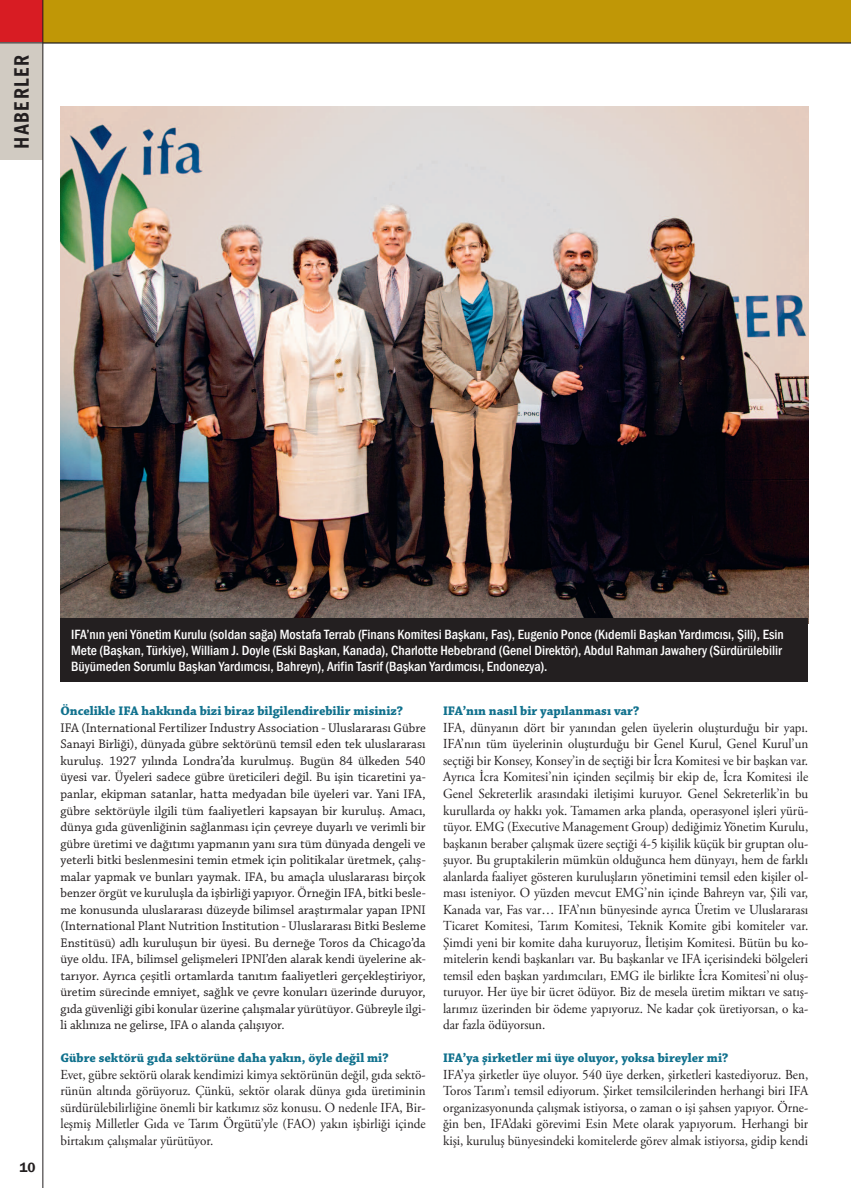
<style>
.page{position:relative;width:851px;height:1188px;background:#fff}
.page>*{position:absolute;margin:0;border:0;box-sizing:border-box;transform-origin:0 0}
.t1{font:700 20px "Trade Gothic";letter-spacing:.06em;color:#231f20}
.Anayazi{font:13.75px/16.5px "Adobe Garamond Pro";color:#231f20;text-align:justify;scale:.95 1}
.ICIMIZDEN_BIRI_RESIM{font:500 condensed 13.75px/16.2px "Franklin Gothic";color:#fff}
.t2{font:600 13.75px "Franklin Gothic";color:#231f20}
.Anayazi-2{font:13.12px/16.5px "Chaparral Pro";color:#231f20;text-align:justify}
.Anayazi-3{font:700 13.12px "Chaparral Pro";color:#10718d}
</style>
<div class="page">
<div style="left:43px;top:0;width:807px;height:43px;background:#c09706"></div>
<div style="left:0;top:0;width:43px;height:43px;background:#d81c23"></div>
<div style="left:0;top:43px;width:43px;height:116px;background:#d1cbc2"></div>
<hr style="left:0;top:43px;width:850px;height:1px;background:#231f20">
<img style="left:60px;top:106px;width:748px;height:512px">
<div style="left:60px;top:618px;width:748px;height:64px;background:#231f20"></div>
<hr style="left:43px;top:0;width:1px;height:1187px;background:#231f20">
<p class="t1" style="left:9px;top:149px;width:95px;rotate:-90deg">HABERLER</p>
<p class="t2" style="left:19px;top:1158px;width:18px">10</p>
<p class="ICIMIZDEN_BIRI_RESIM" style="left:71px;top:626px;width:714px">IFA’nın yeni Yönetim Kurulu (soldan sağa) Mostafa Terrab (Finans Komitesi Başkanı, Fas), Eugenio Ponce (Kıdemli Başkan Yardımcısı, Şili), Esin<br>Mete (Başkan, Türkiye), William J. Doyle (Eski Başkan, Kanada), Charlotte Hebebrand (Genel Direktör), Abdul Rahman Jawahery (Sürdürülebilir<br>Büyümeden Sorumlu Başkan Yardımcısı, Bahreyn), Arifin Tasrif (Başkan Yardımcısı, Endonezya).</p>
<p class="Anayazi-3" style="left:60px;top:703px;width:344px">Öncelikle IFA hakkında bizi biraz bilgilendirebilir misiniz?</p>
<p class="Anayazi-2" style="left:60px;top:719px;width:366px">IFA (International Fertilizer Industry Association - Uluslararası Gübre Sanayi Birliği), dünyada gübre sektörünü temsil eden tek uluslararası kuruluş. 1927 yılında Londra’da kurulmuş. Bugün 84 ülkeden 540 üyesi var. Üyeleri sadece gübre üreticileri değil. Bu işin ticaretini ya&shy;panlar, ekipman satanlar, hatta medyadan bile üyeleri var. Yani IFA, gübre sektörüyle ilgili tüm faaliyetleri kapsayan bir kuruluş. Amacı, dünya gıda güvenliğinin sağlanması için çevreye duyarlı ve verimli bir gübre üretimi ve dağıtımı yapmanın yanı sıra tüm dünyada dengeli ve yeterli bitki beslenmesini temin etmek için politikalar üretmek, çalış&shy;malar yapmak ve bunları yaymak. IFA, bu amaçla uluslararası birçok benzer örgüt ve kuruluşla da işbirliği yapıyor. Örneğin IFA, bitki besle&shy;me konusunda uluslararası düzeyde bilimsel araştırmalar yapan IPNI (International Plant Nutrition Institution - Uluslararası Bitki Besleme Enstitüsü) adlı kuruluşun bir üyesi. Bu derneğe Toros da Chicago’da üye oldu. IFA, bilimsel gelişmeleri IPNI’den alarak kendi üyelerine ak&shy;tarıyor. Ayrıca çeşitli ortamlarda tanıtım faaliyetleri gerçekleştiriyor, üretim sürecinde emniyet, sağlık ve çevre konuları üzerinde duruyor, gıda güvenliği gibi konular üzerine çalışmalar yürütüyor. Gübreyle ilgi&shy;li aklınıza ne gelirse, IFA o alanda çalışıyor.</p>
<p class="Anayazi-3" style="left:60px;top:1049px;width:329px">Gübre sektörü gıda sektörüne daha yakın, öyle değil mi?</p>
<p class="Anayazi" style="left:60px;top:1066px;width:386px">Evet, gübre sektörü olarak kendimizi kimya sektörünün değil, gıda sektö&shy;rünün altında görüyoruz. Çünkü, sektör olarak dünya gıda üretiminin sürdürülebilirliğine önemli bir katkımız söz konusu. O nedenle IFA, Bir&shy;leşmiş Milletler Gıda ve Tarım Örgütü’yle (FAO) yakın işbirliği içinde birtakım çalışmalar yürütüyor.</p>
<p class="Anayazi-3" style="left:443px;top:703px;width:198px">IFA’nın nasıl bir yapılanması var?</p>
<p class="Anayazi" style="left:443px;top:719px;width:386px">IFA, dünyanın dört bir yanından gelen üyelerin oluşturduğu bir yapı.<br>IFA’nın tüm üyelerinin oluşturduğu bir Genel Kurul, Genel Kurul’un seçtiği bir Konsey, Konsey’in de seçtiği bir İcra Komitesi ve bir başkan var.<br>Ayrıca İcra Komitesi’nin içinden seçilmiş bir ekip de, İcra Komitesi ile Genel Sekreterlik arasındaki iletişimi kuruyor. Genel Sekreterlik’in bu kurullarda oy hakkı yok. Tamamen arka planda, operasyonel işleri yürü&shy;tüyor. EMG (Executive Management Group) dediğimiz Yönetim Kurulu, başkanın beraber çalışmak üzere seçtiği 4-5 kişilik küçük bir gruptan olu&shy;şuyor. Bu gruptakilerin mümkün olduğunca hem dünyayı, hem de farklı alanlarda faaliyet gösteren kuruluşların yönetimini temsil eden kişiler ol&shy;ması isteniyor. O yüzden mevcut EMG’nin içinde Bahreyn var, Şili var, Kanada var, Fas var… IFA’nın bünyesinde ayrıca Üretim ve Uluslararası Ticaret Komitesi, Tarım Komitesi, Teknik Komite gibi komiteler var.<br>Şimdi yeni bir komite daha kuruyoruz, İletişim Komitesi. Bütün bu ko&shy;mitelerin kendi başkanları var. Bu başkanlar ve IFA içerisindeki bölgeleri temsil eden başkan yardımcıları, EMG ile birlikte İcra Komitesi’ni oluş&shy;turuyor. Her üye bir ücret ödüyor. Biz de mesela üretim miktarı ve satış&shy;larımız üzerinden bir ödeme yapıyoruz. Ne kadar çok üretiyorsan, o ka&shy;dar fazla ödüyorsun.</p>
<p class="Anayazi-3" style="left:443px;top:1049px;width:287px">IFA’ya şirketler mi üye oluyor, yoksa bireyler mi?</p>
<p class="Anayazi" style="left:443px;top:1066px;width:386px">IFA’ya şirketler üye oluyor. 540 üye derken, şirketleri kastediyoruz. Ben, Toros Tarım’ı temsil ediyorum. Şirket temsilcilerinden herhangi biri IFA organizasyonunda çalışmak istiyorsa, o zaman o işi şahsen yapıyor. Örne&shy;ğin ben, IFA’daki görevimi Esin Mete olarak yapıyorum. Herhangi bir kişi, kuruluş bünyesindeki komitelerde görev almak istiyorsa, gidip kendi</p>
</div>
